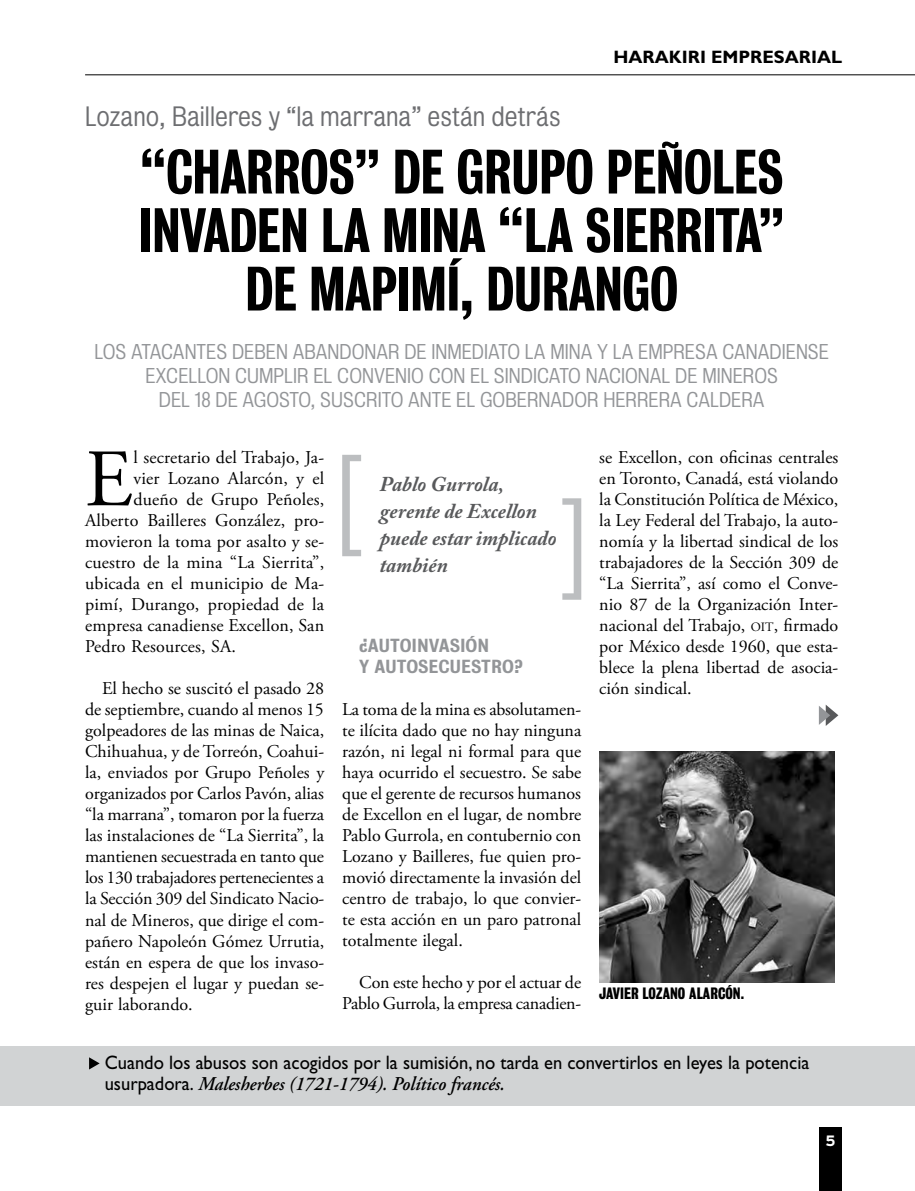
<style>
.page{position:relative;width:915px;height:1191px;background:#fff}
.page>*{position:absolute;margin:0;border:0;box-sizing:border-box;transform-origin:0 0}
.t1{font:81.3px "Adobe Garamond Pro";color:#000}
.t2{font:57px/58.5px "Bureau Grotesque Three Five";letter-spacing:-.01em;color:#000;text-align:center}
.t3{font:25.5px "Bureau Grotesque Five One";color:#6d6e71}
.t4{font:italic 700 21px/27px "Adobe Caslon Pro";color:#58595b}
.t5{font:19.5px "Bureau Grotesque Five One";color:#939598}
.t6{font:19.5px "Gill Sans Std";color:#000;scale:.95 1}
.t7{font:italic 600 19.5px "Adobe Garamond Pro";color:#000;scale:.95 1}
.t8{font:18px/21px "Adobe Garamond Pro";color:#000;text-align:justify}
.t9{font:700 18px "Gill Sans Std";color:#000}
.t10{font:17.25px/21px "Bureau Grotesque Five Five";color:#939598;scale:.95 1}
.t11{font:15px "Bureau Grotesque Three Seven";color:#000}
.t12{font:700 15px "Interstate";color:#fff}
.s1{font-size:12.75px}
.s2{font-family:"Gill Sans Std";font-weight:400;font-style:normal}
</style>
<div class="page">
<div style="left:819px;top:1127px;width:22px;height:64px;background:#000"></div>
<hr style="left:85px;top:74px;width:829px;height:1px;background:#000">
<div style="left:0;top:1045px;width:914px;height:60px;background:#d1d3d4"></div>
<svg style="left:89px;top:1057px;width:11px;height:12px"></svg>
<img style="left:599px;top:751px;width:235px;height:231px">
<svg style="left:818px;top:704px;width:20px;height:22px"></svg>
<svg style="left:342px;top:455px;width:19px;height:101px"></svg>
<svg style="left:562px;top:498px;width:19px;height:102px"></svg>
<p class="t9" style="left:613px;top:46px;width:30px">HARA</p>
<p class="t9" style="left:668px;top:46px;width:129px">KIRI EM PRESARIA</p>
<p class="t9" style="left:830px;top:46px;width:13px">L</p>
<h3 class="t3" style="left:85px;top:103px;width:477px">LOZANO, BAILLERES Y “LA MARRANA” ESTÁN DETRÁS</h3>
<h2 class="t2" style="left:139px;top:143px;width:647px">“CHARROS” DE GRUPO PEÑOLES<br>INVADEN LA MINA “LA SIERRITA”<br>DE MAPIMÍ, DURANGO</h2>
<p class="t5" style="left:94px;top:340px;width:49px">LOS ATACANTES</p>
<p class="t5" style="left:232px;top:340px;width:24px">DEBEN</p>
<p class="t5" style="left:292px;top:340px;width:13px">ABAN</p>
<p class="t5" style="left:339px;top:340px;width:38px">DONAR</p>
<p class="t5" style="left:404px;top:340px;width:38px">DE INME</p>
<p class="t5" style="left:471px;top:340px;width:90px">DIATO LAMINA</p>
<p class="t5" style="left:597px;top:340px;width:54px">Y LA EMPRESA</p>
<p class="t5" style="left:722px;top:340px;width:13px">CANA</p>
<p class="t5" style="left:769px;top:340px;width:23px">DIENSE</p>
<p class="t5" style="left:145px;top:364px;width:32px">EXCELL</p>
<p class="t5" style="left:206px;top:364px;width:41px">ON CUMPLIR</p>
<p class="t5" style="left:313px;top:364px;width:59px">EL CONVENI</p>
<p class="t5" style="left:411px;top:364px;width:132px">O CON EL SINDICAT</p>
<p class="t5" style="left:568px;top:364px;width:81px">O NACIONAL</p>
<p class="t5" style="left:675px;top:364px;width:52px">DE MINER</p>
<p class="t5" style="left:754px;top:364px;width:23px">OS</p>
<p class="t5" style="left:159px;top:388px;width:173px">DEL 18 DE AGOSTO, SUSCRIT</p>
<p class="t5" style="left:390px;top:388px;width:30px">O ANTE</p>
<p class="t5" style="left:456px;top:388px;width:62px">EL GOBERNA</p>
<p class="t5" style="left:562px;top:388px;width:66px">DOR HERRERA</p>
<p class="t5" style="left:686px;top:388px;width:57px">CALDERA</p>
<h1 class="t1" style="left:85px;top:430px;width:49px">E</h1>
<p class="t8" style="left:133px;top:447px;width:192px">l secretario del Trabajo, Ja-</p>
<p class="t8" style="left:133px;top:468px;width:192px">vier Lozano Alarcón, y el</p>
<p class="t8" style="left:133px;top:489px;width:192px">dueño de Grupo Peñoles,</p>
<p class="t8" style="left:85px;top:510px;width:240px">Alberto Bailleres González, pro-</p>
<p class="t8" style="left:85px;top:531px;width:240px">movieron la toma por asalto y se-</p>
<p class="t8" style="left:85px;top:553px;width:240px">cuestro de la mina “La Sierrita”,</p>
<p class="t8" style="left:85px;top:574px;width:240px">ubicada en el municipio de Ma-</p>
<p class="t8" style="left:85px;top:595px;width:240px">pimí, Durango, propiedad de la</p>
<p class="t8" style="left:85px;top:616px;width:240px">empresa canadiense Excellon, San</p>
<p class="t8" style="left:85px;top:637px;width:152px">Pedro Resources, SA.</p>
<p class="t8" style="left:85px;top:679px;width:240px;text-indent:17px">El hecho se suscitó el pasado 28 de septiembre, cuando al menos 15 golpeadores de las minas de Naica, Chihuahua, y de Torreón, Coahui&shy;la, enviados por Grupo Peñoles y organizados por Carlos Pavón, alias “la marrana”, tomaron por la fuerza las instalaciones de “La Sierrita”, la mantienen secuestrada en tanto que los 130 trabajadores pertenecientes a la Sección 309 del Sindicato Nacio&shy;nal de Mineros, que dirige el com&shy;pañero Napoleón Gómez Urrutia, están en espera de que los invaso&shy;res despejen el lugar y puedan se&shy;guir laborando.</p>
<p class="t4" style="left:379px;top:470px;width:178px">Pablo Gurrola, gerente de Excellon puede estar implicado también</p>
<p class="t10" style="left:359px;top:635px;width:173px">¿AUTOINVASIÓN<br>Y AUTOSECUESTRO?</p>
<p class="t8" style="left:342px;top:699px;width:240px">La toma de la mina es absolutamen&shy;te ilícita dado que no hay ninguna razón, ni legal ni formal para que haya ocurrido el secuestro. Se sabe que el gerente de recursos humanos de Excellon en el lugar, de nombre Pablo Gurrola, en contubernio con Lozano y Bailleres, fue quien pro&shy;movió directamente la invasión del centro de trabajo, lo que convier&shy;te esta acción en un paro patronal totalmente ilegal.</p>
<p class="t8" style="left:342px;top:973px;width:240px;text-align:right">Con este hecho y por el actuar de<br>Pablo Gurrola, la empresa canadien-</p>
<p class="t8" style="left:599px;top:447px;width:240px">se Excellon, con oficinas centrales en Toronto, Canadá, está violando la Constitución Política de México, la Ley Federal del Trabajo, la auto&shy;nomía y la libertad sindical de los trabajadores de la Sección 309 de “La Sierrita”, así como el Conve&shy;nio 87 de la Organización Inter&shy;nacional del Trabajo, <span class="s1">OIT</span>, firmado por México desde 1960, que esta&shy;blece la plena libertad de asocia&shy;ción sindical.</p>
<p class="t11" style="left:599px;top:985px;width:8px">javier</p>
<p class="t11" style="left:642px;top:985px;width:8px">lozano</p>
<p class="t11" style="left:689px;top:985px;width:9px">alarcón</p>
<p class="t11" style="left:740px;top:985px;width:5px">.</p>
<p class="t6" style="left:105px;top:1051px;width:743px">Cuando los abusos son acogidos por la sumisión, no tarda en convertirlos en leyes la potencia</p>
<p class="t7" style="left:105px;top:1073px;width:423px"><span class="s2">usurpadora.</span> Malesherbes (1721-1794). Político francés.</p>
<p class="t12" style="left:825px;top:1132px;width:12px">5</p>
</div>
